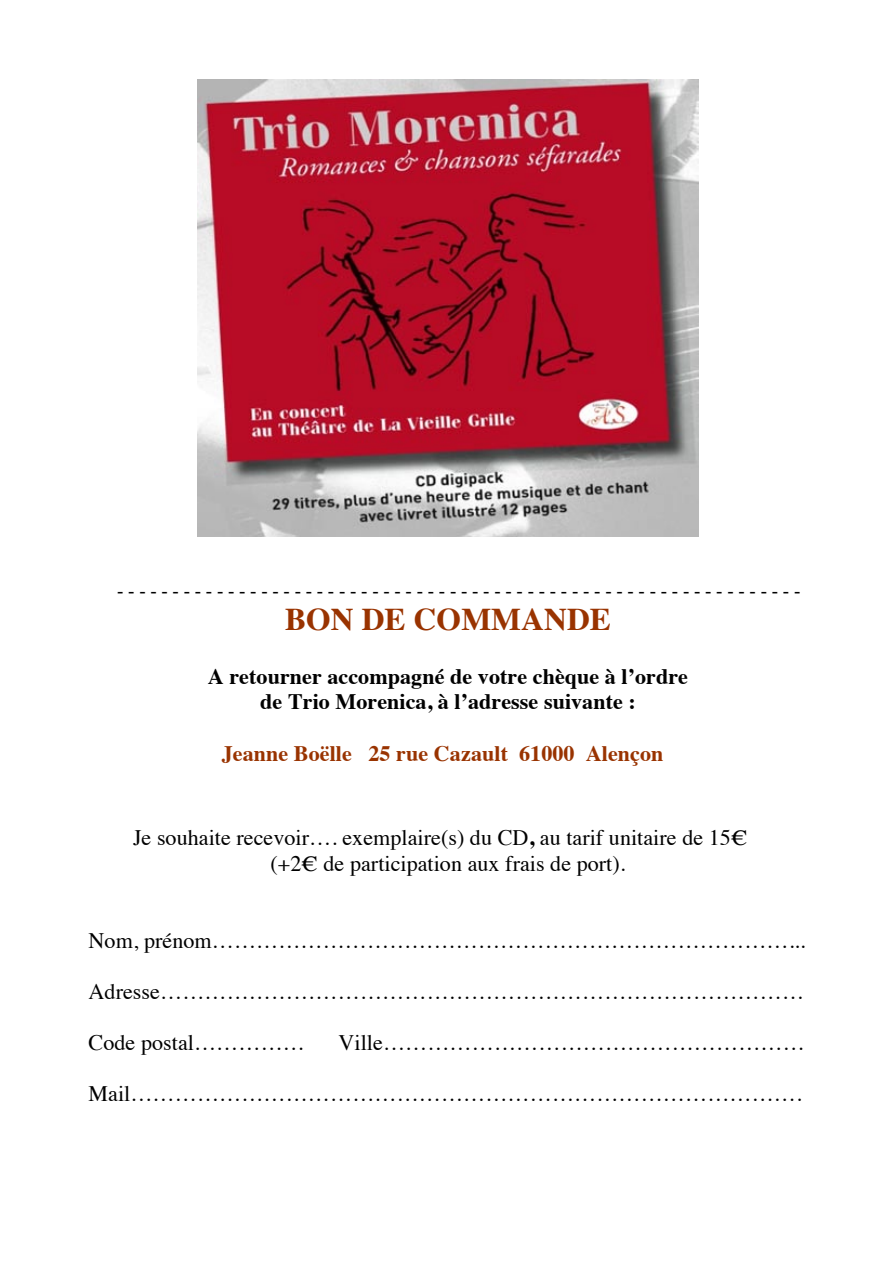
<style>
.page{position:relative;width:893px;height:1263px;background:#fff}
.page>*{position:absolute;margin:0;border:0;box-sizing:border-box;transform-origin:0 0}
.t1{font:700 31.65px "Times";letter-spacing:.005em;color:#930}
.t2{font:22.05px/25.8px "Times";color:#000}
.t3{font:700 22.05px/25.5px "Times";letter-spacing:.005em;color:#000;text-align:center}
.t4{font:700 22.05px "Times";letter-spacing:.005em;color:#930}
.t5{font:19.05px "Times New Roman";color:#000}
.s1{font-weight:700}
</style>
<div class="page">
<img style="left:197px;top:79px;width:501px;height:457px">
<p class="t5" style="left:117px;top:578px;width:685px">--------------------------------------------------------------</p>
<h1 class="t1" style="left:285px;top:589px;width:327px">BON DE COMMANDE</h1>
<p class="t3" style="left:208px;top:661px;width:482px">A retourner accompagné de votre chèque à l’ordre de Trio Morenica, à l’adresse suivante :</p>
<p class="t4" style="left:222px;top:732px;width:443px">Jeanne Boëlle 25 rue Cazault 61000 Alençon</p>
<p class="t2" style="left:270px;top:823px;width:479px;text-indent:-137px">Je souhaite recevoir…. exemplaire(s) du CD<span class="s1">,</span> au tarif unitaire de 15! (+2! de participation aux frais de port).</p>
<p class="t2" style="left:89px;top:925px;width:718px">Nom, prénom……………………………………………………………………...</p>
<p class="t2" style="left:89px;top:977px;width:717px">Adresse……………………………………………………………………………</p>
<p class="t2" style="left:89px;top:1028px;width:218px">Code postal……………</p>
<p class="t2" style="left:339px;top:1028px;width:468px">Ville…………………………………………………</p>
<p class="t2" style="left:89px;top:1079px;width:714px">Mail……………………………………………………………………………….</p>
</div>
